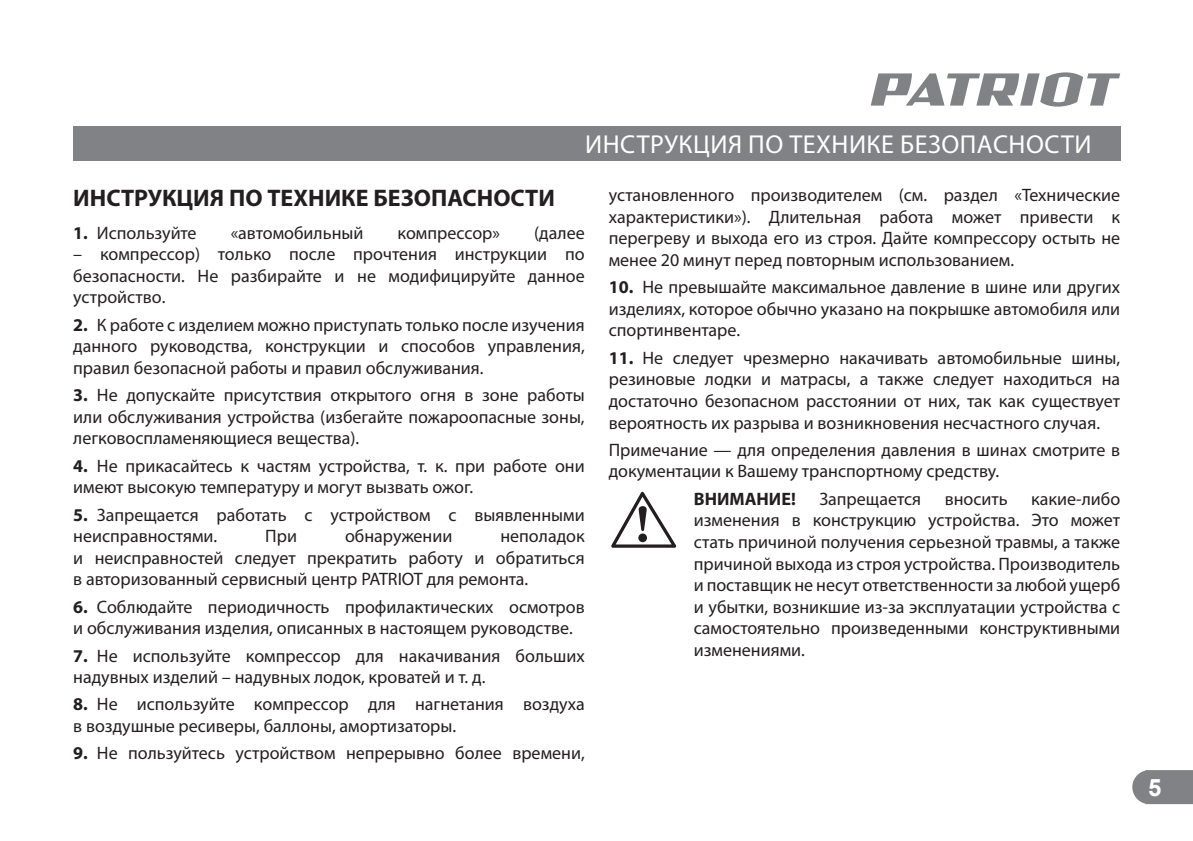
<style>
.page{position:relative;width:1193px;height:841px;background:#fff}
.page>*{position:absolute;margin:0;border:0;box-sizing:border-box;transform-origin:0 0}
.t1{font:26px "Myriad Pro";letter-spacing:.02em;color:#fff}
.t2{font:700 24px "Myriad Pro";color:#231f20}
.t3{font:700 24px "Arial";color:#fff}
.t4{font:18px/21.6px "Myriad Pro";color:#231f20;text-align:justify}
.t5{font:700 18px "Myriad Pro";color:#231f20}
.s1{font-weight:700}
</style>
<div class="page">
<svg style="left:1132px;top:770px;width:60px;height:34px;background:#888a8d"></svg>
<svg style="left:870px;top:72px;width:250px;height:35px"></svg>
<div style="left:73px;top:126px;width:1047px;height:34px;background:#808285"></div>
<svg style="left:611px;top:491px;width:65px;height:56px"></svg>
<h1 class="t1" style="left:585px;top:132px;width:508px">ИНСТРУКЦИЯ ПО ТЕХНИКЕ БЕЗОПАСНОСТИ</h1>
<h2 class="t2" style="left:73px;top:186px;width:483px">ИНСТРУКЦИЯ ПО ТЕХНИКЕ БЕЗОПАСНОСТИ</h2>
<p class="t4" style="left:73px;top:222px;width:125px"><span class="s1">1.</span> Используйте</p>
<p class="t4" style="left:231px;top:222px;width:134px">«автомобильный</p>
<p class="t4" style="left:397px;top:222px;width:104px">компрессор»</p>
<p class="t4" style="left:534px;top:222px;width:52px">(далее</p>
<p class="t4" style="left:73px;top:244px;width:513px">– компрессор) только после прочтения инструкции по безопасности. Не разбирайте и не модифицируйте данное устройство.</p>
<p class="t4" style="left:73px;top:314px;width:513px"><span class="s1">2.</span> К работе с изделием можно приступать только после изучения данного руководства, конструкции и способов управления, правил безопасной работы и правил обслуживания.</p>
<p class="t4" style="left:73px;top:385px;width:513px"><span class="s1">3.</span> Не допускайте присутствия открытого огня в зоне работы или обслуживания устройства (избегайте пожароопасные зоны, легковоспламеняющиеся вещества).</p>
<p class="t4" style="left:73px;top:455px;width:513px"><span class="s1">4.</span> Не прикасайтесь к частям устройства, т. к. при работе они имеют высокую температуру и могут вызвать ожог.</p>
<p class="t4" style="left:73px;top:504px;width:513px"><span class="s1">5.</span> Запрещается работать с устройством с выявленными неисправностями.</p>
<p class="t4" style="left:265px;top:526px;width:33px">При</p>
<p class="t4" style="left:345px;top:526px;width:109px">обнаружении</p>
<p class="t4" style="left:73px;top:526px;width:513px;text-indent:427px">неполадок и неисправностей следует прекратить работу и обратиться в авторизованный сервисный центр PATRIOT для ремонта.</p>
<p class="t4" style="left:73px;top:596px;width:513px"><span class="s1">6.</span> Соблюдайте периодичность профилактических осмотров и обслуживания изделия, описанных в настоящем руководстве.</p>
<p class="t4" style="left:73px;top:645px;width:513px"><span class="s1">7.</span> Не используйте компрессор для накачивания больших надувных изделий – надувных лодок, кроватей и т. д.</p>
<p class="t4" style="left:73px;top:694px;width:513px"><span class="s1">8.</span> Не используйте компрессор для нагнетания воздуха в воздушные ресиверы, баллоны, амортизаторы.</p>
<p class="t4" style="left:73px;top:743px;width:513px"><span class="s1">9.</span> Не пользуйтесь устройством непрерывно более времени,</p>
<p class="t4" style="left:609px;top:185px;width:513px">установленного производителем (см. раздел «Технические характеристики»). Длительная работа может привести к перегреву и выхода его из строя. Дайте компрессору остыть не менее 20 минут перед повторным использованием.</p>
<p class="t4" style="left:609px;top:277px;width:513px"><span class="s1">10.</span> Не превышайте максимальное давление в шине или других изделиях, которое обычно указано на покрышке автомобиля или спортинвентаре.</p>
<p class="t4" style="left:609px;top:347px;width:513px"><span class="s1">11.</span> Не следует чрезмерно накачивать автомобильные шины, резиновые лодки и матрасы, а также следует находиться на достаточно безопасном расстоянии от них, так как существует вероятность их разрыва и возникновения несчастного случая.</p>
<p class="t4" style="left:609px;top:439px;width:513px">Примечание — для определения давления в шинах смотрите в документации к Вашему транспортному средству.</p>
<p class="t5" style="left:694px;top:490px;width:103px">ВНИМАНИЕ!</p>
<p class="t4" style="left:819px;top:488px;width:103px">Запрещается</p>
<p class="t4" style="left:944px;top:488px;width:64px">вносить</p>
<p class="t4" style="left:694px;top:488px;width:428px;text-indent:337px">какие-либо изменения в конструкцию устройства. Это может стать причиной получения серьезной травмы, а также причиной выхода из строя устройства. Производитель и поставщик не несут ответственности за любой ущерб и убытки, возникшие из-за эксплуатации устройства с самостоятельно произведенными конструктивными изменениями.</p>
<h2 class="t3" style="left:1148px;top:773px;width:15px">5</h2>
</div>
